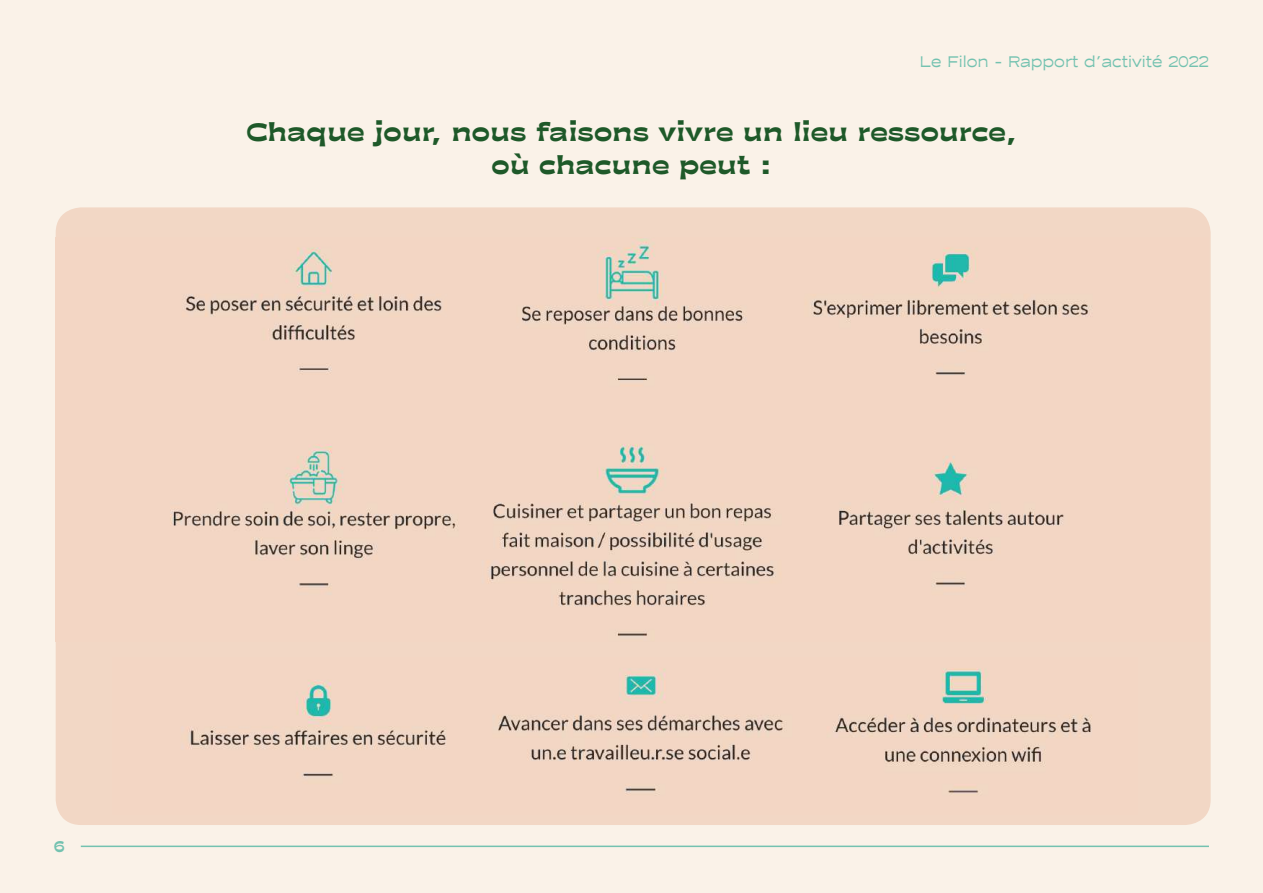
<style>
.page{position:relative;width:1263px;height:893px;background:#faf2e8}
.page>*{position:absolute;margin:0;border:0;box-sizing:border-box;transform-origin:0 0}
.t1{font:700 27px/32.4px "Moche";color:#1e5929;text-align:center}
.t2{font:16.5px "Moche";color:#73c2b0}
.t3{font:700 16.5px "Moche";color:#73c2b0}
</style>
<div class="page">
<hr style="left:81px;top:846px;width:1128px;height:1px;background:#73c2b0">
<div style="left:56px;top:207px;width:1155px;height:618px;background:#f2d7c5;border-radius:26px"></div>
<img style="left:55px;top:237px;width:1037px;height:404px">
<img style="left:189px;top:669px;width:903px;height:124px">
<p class="t2" style="left:920px;top:52px;width:291px">Le Filon - Rapport d’activité 2022</p>
<p class="t1" style="left:246px;top:116px;width:772px">Chaque jour, nous faisons vivre un lieu ressource, où chacune peut :</p>
<p class="t3" style="left:54px;top:836px;width:12px">6</p>
</div>
